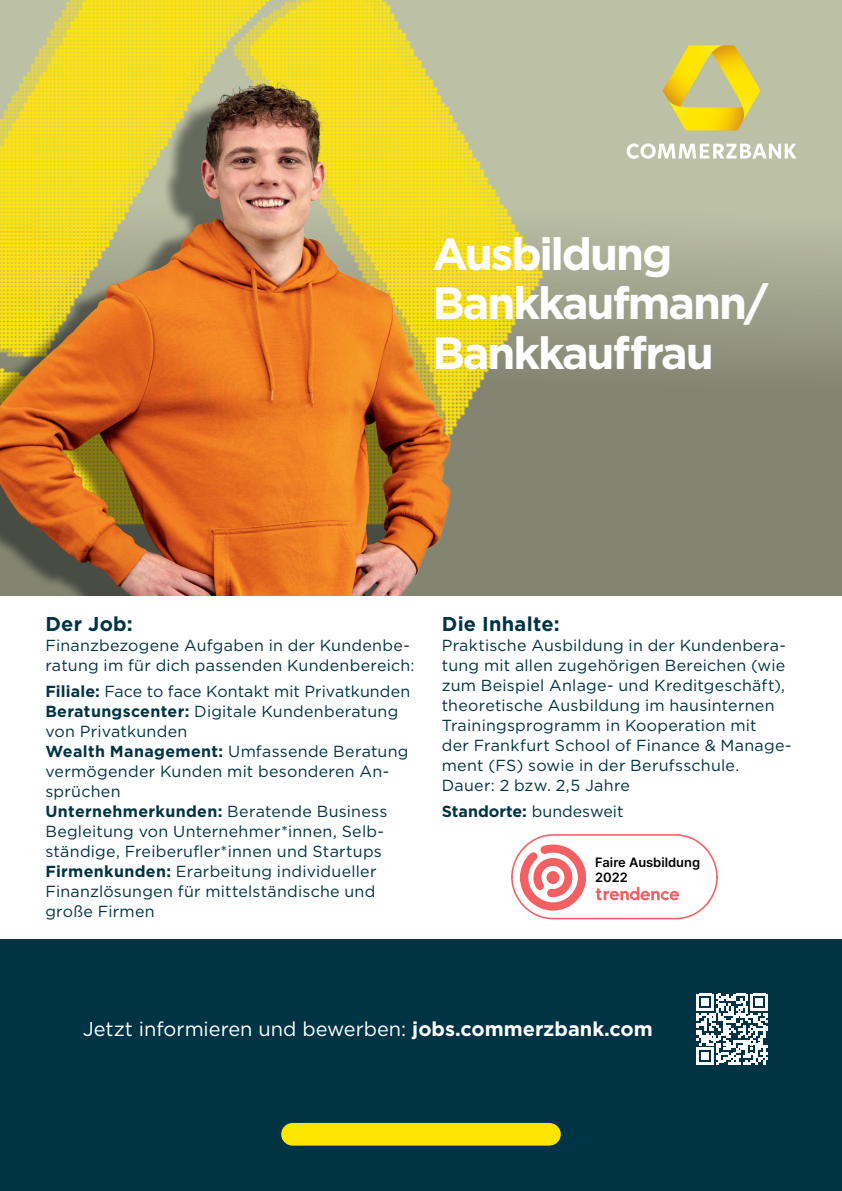
<style>
.page{position:relative;width:842px;height:1191px;background:#fff}
.page>*{position:absolute;margin:0;border:0;box-sizing:border-box;transform-origin:0 0}
.t1{font:700 45px/49.6px "Gotham";letter-spacing:-.045em;color:#fff}
.t2{font:20px "Gotham";color:#fff}
.t3{font:700 20px "Gotham";letter-spacing:.015em;color:#003343}
.t4{font:16px/20px "Gotham";letter-spacing:.015em;color:#003343}
.t5{font:700 16px "Gotham";color:#003343}
.t6{font:600 13px/15px "Inter";color:#000002}
.s1{font-weight:700}
.s2{font-weight:400}
</style>
<div class="page">
<div style="left:0;top:939px;width:842px;height:252px;background:#003343"></div>
<div style="left:543px;top:0;width:299px;height:162px;background:#bcc0a5"></div>
<div style="left:292px;top:1123px;width:257px;height:22px;background:#ffe501"></div>
<svg style="left:0;top:162px;width:842px;height:434px;background:#959781"></svg>
<svg style="left:696px;top:993px;width:72px;height:72px"></svg>
<img style="left:0;top:0;width:543px;height:526px">
<div style="left:511px;top:834px;width:207px;height:85px;border:2px solid #f16163;border-radius:41px"></div>
<svg style="left:520px;top:844px;width:66px;height:66px"></svg>
<svg style="left:595px;top:887px;width:84px;height:13px"></svg>
<img style="left:0;top:43px;width:540px;height:552px">
<svg style="left:626px;top:143px;width:171px;height:16px"></svg>
<svg style="left:663px;top:45px;width:97px;height:85px;background:#dccb4f"></svg>
<h1 class="t1" style="left:432px;top:229px;width:338px">Ausbildung<br>Bankkaufmann/<br>Bankkauffrau</h1>
<p class="t3" style="left:45px;top:611px;width:89px">Der Job:</p>
<p class="t4" style="left:45px;top:635px;width:371px">Finanzbezogene Aufgaben in der Kundenbe&shy;ratung im für dich passenden Kundenbereich:</p>
<p class="t4" style="left:45px;top:681px;width:366px"><span class="s1">Filiale:</span> Face to face Kontakt mit Privatkunden <span class="s1">Beratungscenter:</span> Digitale Kundenberatung von Privatkunden<br><span class="s1">Wealth Management:</span> Umfassende Beratung vermögender Kunden mit besonderen An&shy;sprüchen<br><span class="s1">Unternehmerkunden:</span> Beratende Business Begleitung von Unternehmer*innen, Selb&shy;ständige, Freiberufler*innen und Startups <span class="s1">Firmenkunden:</span> Erarbeitung individueller Finanzlösungen für mittelständische und große Firmen</p>
<p class="t3" style="left:442px;top:611px;width:120px">Die Inhalte:</p>
<p class="t4" style="left:442px;top:635px;width:351px">Praktische Ausbildung in der Kundenbera&shy;tung mit allen zugehörigen Bereichen (wie zum Beispiel Anlage- und Kreditgeschäft), theoretische Ausbildung im hausinternen Trainingsprogramm in Kooperation mit<br>der Frankfurt School of Finance &amp; Manage&shy;ment (FS) sowie in der Berufsschule.<br>Dauer: 2 bzw. 2,5 Jahre</p>
<p class="t5" style="left:442px;top:801px;width:183px">Standorte: <span class="s2">bundesweit</span></p>
<p class="t6" style="left:595px;top:855px;width:107px">Faire Ausbildung<br>2022</p>
<p class="t2" style="left:83px;top:1016px;width:572px">Jetzt informieren und bewerben: <span class="s1">jobs.commerzbank.com</span></p>
</div>
